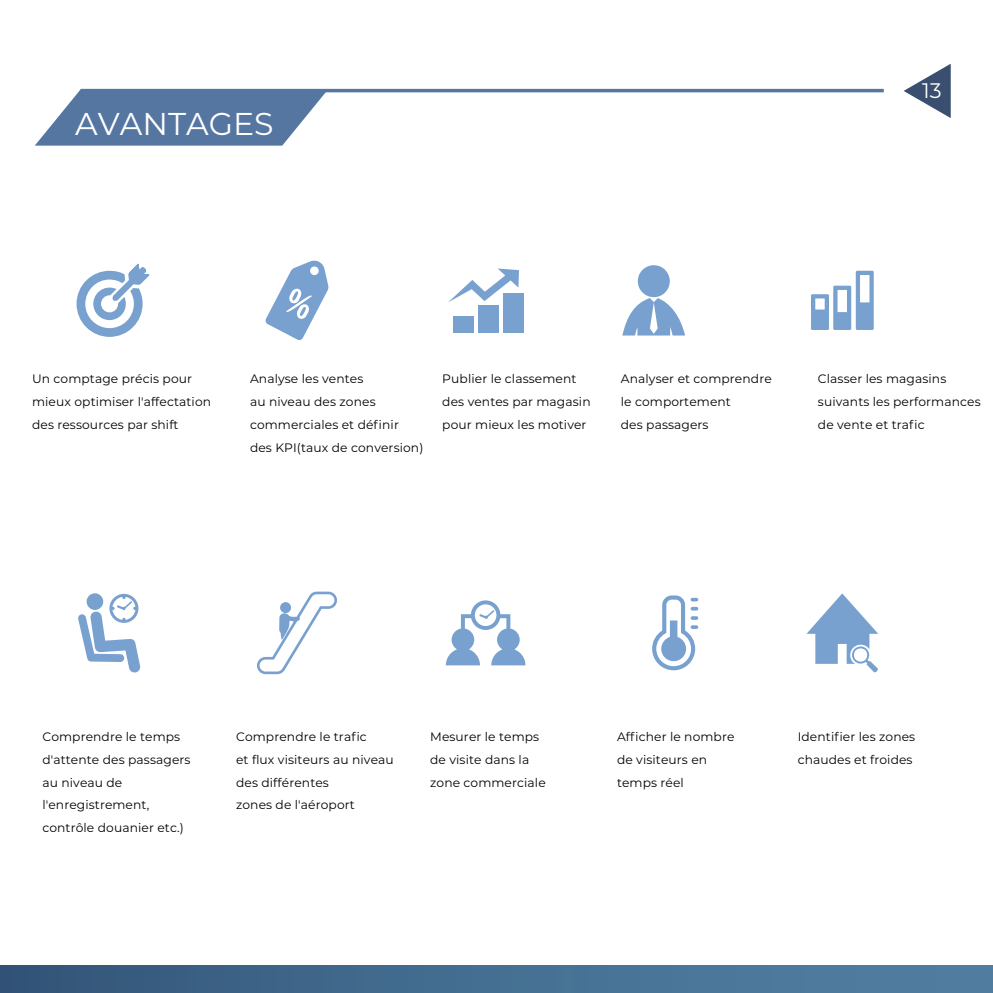
<style>
.page{position:relative;width:993px;height:993px;background:#fff}
.page>*{position:absolute;margin:0;border:0;box-sizing:border-box;transform-origin:0 0}
.t1{font:31.5px "Montserrat";color:#fff}
.t2{font:21px "Montserrat";color:#fff}
.t3{font:12.25px/22.8px "Montserrat";letter-spacing:.01em;color:#000}
</style>
<div class="page">
<svg style="left:76px;top:264px;width:73px;height:73px"></svg>
<svg style="left:265px;top:260px;width:63px;height:80px"></svg>
<svg style="left:448px;top:268px;width:71px;height:34px"></svg>
<div style="left:453px;top:316px;width:20px;height:16px;background:#78a1cf"></div>
<div style="left:478px;top:305px;width:20px;height:27px;background:#78a1cf"></div>
<div style="left:503px;top:293px;width:20px;height:39px;background:#78a1cf"></div>
<svg style="left:445px;top:600px;width:80px;height:65px"></svg>
<svg style="left:652px;top:595px;width:44px;height:75px"></svg>
<div style="left:637px;top:265px;width:32px;height:32px;background:#78a1cf;border-radius:50%"></div>
<svg style="left:622px;top:298px;width:63px;height:37px"></svg>
<svg style="left:811px;top:270px;width:62px;height:60px"></svg>
<svg style="left:806px;top:593px;width:72px;height:79px"></svg>
<svg style="left:0;top:965px;width:1px;height:27px"></svg>
<div style="left:1px;top:965px;width:991px;height:27px;background:linear-gradient(to right,#34577b,#5282a5)"></div>
<svg style="left:35px;top:89px;width:293px;height:57px"></svg>
<hr style="left:81px;top:89px;width:802px;height:3px;background:#5576a1">
<svg style="left:903px;top:64px;width:47px;height:54px"></svg>
<svg style="left:257px;top:591px;width:80px;height:83px"></svg>
<div style="left:280px;top:602px;width:11px;height:11px;background:#78a1cf;border-radius:50%"></div>
<svg style="left:78px;top:593px;width:62px;height:79px"></svg>
<div style="left:86px;top:593px;width:17px;height:17px;background:#78a1cf;border-radius:50%"></div>
<h1 class="t1" style="left:75px;top:102px;width:200px">AVANTAGES</h1>
<h2 class="t2" style="left:921px;top:76px;width:21px">13</h2>
<p class="t3" style="left:32px;top:367px;width:180px">Un comptage précis pour mieux optimiser l'affectation des ressources par shift</p>
<p class="t3" style="left:250px;top:367px;width:175px">Analyse les ventes<br>au niveau des zones commerciales et définir des KPI(taux de conversion)</p>
<p class="t3" style="left:442px;top:367px;width:150px">Publier le classement des ventes par magasin pour mieux les motiver</p>
<p class="t3" style="left:620px;top:367px;width:152px">Analyser et comprendre le comportement<br>des passagers</p>
<p class="t3" style="left:817px;top:367px;width:164px">Classer les magasins suivants les performances de vente et trafic</p>
<p class="t3" style="left:42px;top:724px;width:150px">Comprendre le temps d'attente des passagers au niveau de l'enregistrement, contrôle douanier etc.)</p>
<p class="t3" style="left:236px;top:724px;width:159px">Comprendre le trafic<br>et flux visiteurs au niveau des différentes<br>zones de l'aéroport</p>
<p class="t3" style="left:430px;top:724px;width:117px">Mesurer le temps de visite dans la zone commerciale</p>
<p class="t3" style="left:616px;top:724px;width:119px">Afficher le nombre de visiteurs en temps réel</p>
<p class="t3" style="left:797px;top:724px;width:119px">Identifier les zones chaudes et froides</p>
</div>
